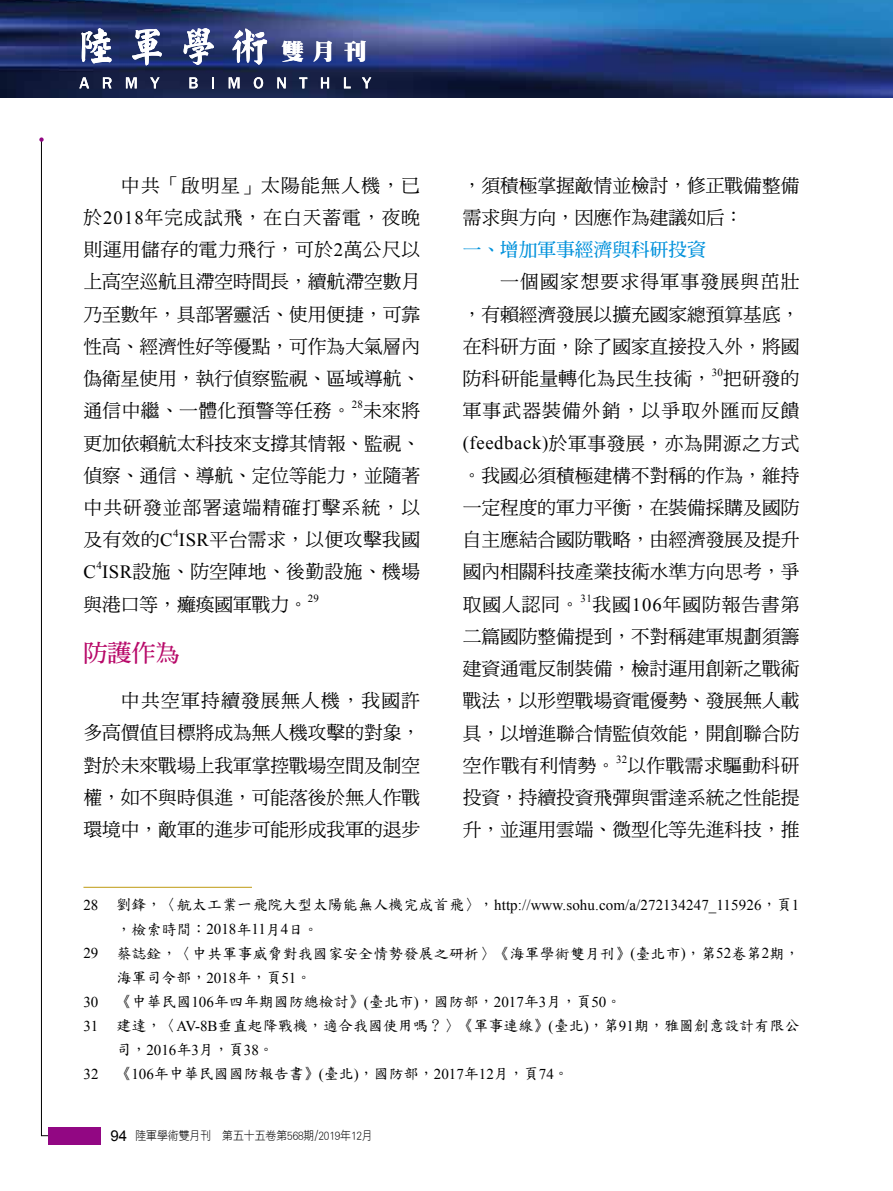
<style>
.page{position:relative;width:893px;height:1191px;background:#fff}
.page>*{position:absolute;margin:0;border:0;box-sizing:border-box;transform-origin:0 0}
.t1{font:24px "DF Ming Bd HK BF";color:#b70868}
.t2{font:22.5px "DF Ming UB HK BF";color:#fff}
.t3{font:18.75px/32.2px "DF Ming Md HK BF";color:#000;text-align:justify}
.t4{font:18.75px "DF Ming Md HK BF";letter-spacing:.025em;color:#000}
.t5{font:18.75px "DF Ming Bd HK BF";color:#0091db}
.t6{font:15px "DF Kai Shu SB Estd BF";letter-spacing:.005em;color:#000}
.t7{font:15px "Times New Roman";letter-spacing:.005em;color:#000}
.t8{font:12px "DF Hei Lt HKP BF";color:#000;scale:.9 1}
.t9{font:10.95px "Times New Roman";color:#000}
.s1{font-family:"Times New Roman"}
.s2{font-family:"DF Kai Shu SB Estd BF"}
.s3{font-family:"Arial";font-size:15px}
</style>
<div class="page">
<img style="left:0;top:0;width:893px;height:97px">
<svg style="left:79px;top:77px;width:10px;height:11px"></svg>
<svg style="left:103px;top:77px;width:9px;height:11px"></svg>
<svg style="left:126px;top:77px;width:11px;height:11px"></svg>
<svg style="left:150px;top:77px;width:10px;height:11px"></svg>
<svg style="left:189px;top:77px;width:9px;height:11px"></svg>
<svg style="left:212px;top:77px;width:2px;height:11px"></svg>
<svg style="left:229px;top:77px;width:11px;height:11px"></svg>
<svg style="left:254px;top:77px;width:9px;height:12px"></svg>
<svg style="left:277px;top:77px;width:9px;height:11px"></svg>
<svg style="left:299px;top:77px;width:8px;height:11px"></svg>
<svg style="left:321px;top:77px;width:8px;height:11px"></svg>
<svg style="left:344px;top:77px;width:7px;height:11px"></svg>
<svg style="left:362px;top:77px;width:9px;height:11px"></svg>
<svg style="left:81px;top:28px;width:31px;height:35px"></svg>
<svg style="left:132px;top:29px;width:30px;height:37px"></svg>
<svg style="left:184px;top:28px;width:30px;height:37px"></svg>
<svg style="left:232px;top:29px;width:35px;height:36px"></svg>
<svg style="left:41px;top:142px;width:48px;height:994px"></svg>
<div style="left:48px;top:1127px;width:53px;height:17px;background:#920783"></div>
<svg style="left:39px;top:137px;width:5px;height:5px"></svg>
<hr style="left:83px;top:887px;width:169px;height:1px;background:#be9a11">
<p class="t2" style="left:282px;top:40px;width:87px">雙月刊</p>
<p class="t3" style="left:83px;top:169px;width:338px;text-indent:38px">中共「啟明星」太陽能無人機，已於<span class="s1">2018</span>年完成試飛，在白天蓄電，夜晚則運用儲存的電力飛行，可於<span class="s1">2</span>萬公尺以上高空巡航且滯空時間長，續航滯空數月乃至數年，具部署靈活、使用便捷，可靠性高、經濟性好等優點，可作為大氣層內偽衛星使用，執行偵察監視、區域導航、通信中繼、一體化預警等任務。<sup>28</sup>未來將更加依賴航太科技來支撐其情報、監視、偵察、通信、導航、定位等能力，並隨著中共研發並部署遠端精確打擊系統，以及有效的<span class="s1">C ISR</span>平台需求，以便攻擊我國</p>
<p class="t9" style="left:173px;top:526px;width:7px">4</p>
<p class="t4" style="left:83px;top:562px;width:338px"><span class="s1">C ISR</span>設施、防空陣地、後勤設施、機場</p>
<p class="t9" style="left:96px;top:558px;width:7px">4</p>
<p class="t3" style="left:83px;top:588px;width:237px">與港口等，癱瘓國軍戰力。<sup>29</sup></p>
<p class="t1" style="left:83px;top:640px;width:97px">防護作為</p>
<p class="t3" style="left:83px;top:684px;width:338px;text-indent:38px">中共空軍持續發展無人機，我國許多高價值目標將成為無人機攻擊的對象，對於未來戰場上我軍掌控戰場空間及制空權，如不與時俱進，可能落後於無人作戰環境中，敵軍的進步可能形成我軍的退步</p>
<p class="t3" style="left:463px;top:169px;width:338px">，須積極掌握敵情並檢討，修正戰備整備需求與方向，因應作為建議如后：</p>
<p class="t5" style="left:463px;top:240px;width:245px">一、增加軍事經濟與科研投資</p>
<p class="t3" style="left:463px;top:266px;width:338px;text-indent:38px">一個國家想要求得軍事發展與茁壯，有賴經濟發展以擴充國家總預算基底，在科研方面，除了國家直接投入外，將國防科研能量轉化為民生技術，<sup>30</sup>把研發的軍事武器裝備外銷，以爭取外匯而反饋<span class="s1">(feedback)</span>於軍事發展，亦為開源之方式。我國必須積極建構不對稱的作為，維持一定程度的軍力平衡，在裝備採購及國防自主應結合國防戰略，由經濟發展及提升國內相關科技產業技術水準方向思考，爭取國人認同。<sup>31</sup>我國<span class="s1">106</span>年國防報告書第二篇國防整備提到，不對稱建軍規劃須籌建資通電反制裝備，檢討運用創新之戰術戰法，以形塑戰場資電優勢、發展無人載具，以增進聯合情監偵效能，開創聯合防空作戰有利情勢。<sup>32</sup>以作戰需求驅動科研投資，持續投資飛彈與雷達系統之性能提升，並運用雲端、微型化等先進科技，推</p>
<p class="t7" style="left:83px;top:895px;width:717px">28 <span class="s2">劉鋒，〈航太工業一飛院大型太陽能無人機完成首飛〉，</span>http://www.sohu.com/a/272134247_115926<span class="s2">，頁</span>1</p>
<p class="t6" style="left:116px;top:921px;width:203px">，檢索時間：<span class="s1">2018</span>年<span class="s1">11</span>月<span class="s1">4</span>日。</p>
<p class="t6" style="left:83px;top:945px;width:717px"><span class="s1">29</span> 蔡誌銓，〈中共軍事威脅對我國家安全情勢發展之研析〉《海軍學術雙月刊》<span class="s1">(</span>臺北市<span class="s1">)</span>，第<span class="s1">52</span>卷第<span class="s1">2</span>期，</p>
<p class="t6" style="left:116px;top:969px;width:196px">海軍司令部，<span class="s1">2018</span>年，頁<span class="s1">51</span>。</p>
<p class="t6" style="left:83px;top:994px;width:539px"><span class="s1">30</span> 《中華民國<span class="s1">106</span>年四年期國防總檢討》<span class="s1">(</span>臺北市<span class="s1">)</span>，國防部，<span class="s1">2017</span>年<span class="s1">3</span>月，頁<span class="s1">50</span>。</p>
<p class="t6" style="left:83px;top:1018px;width:717px"><span class="s1">31</span> 建達，〈<span class="s1">AV-8B</span>垂直起降戰機，適合我國使用嗎？〉《軍事連線》<span class="s1">(</span>臺北<span class="s1">)</span>，第<span class="s1">91</span>期，雅圖創意設計有限公</p>
<p class="t6" style="left:116px;top:1042px;width:159px">司，<span class="s1">2016</span>年<span class="s1">3</span>月，頁<span class="s1">38</span>。</p>
<p class="t6" style="left:84px;top:1066px;width:487px"><span class="s1">32</span> 《<span class="s1">106</span>年中華民國國防報告書》<span class="s1">(</span>臺北<span class="s1">)</span>，國防部，<span class="s1">2017</span>年<span class="s1">12</span>月，頁<span class="s1">74</span>。</p>
<p class="t8" style="left:111px;top:1129px;width:293px"><span class="s3">94</span> 陸軍學術雙月刊　第五十五卷第568期/2019年12月</p>
</div>
